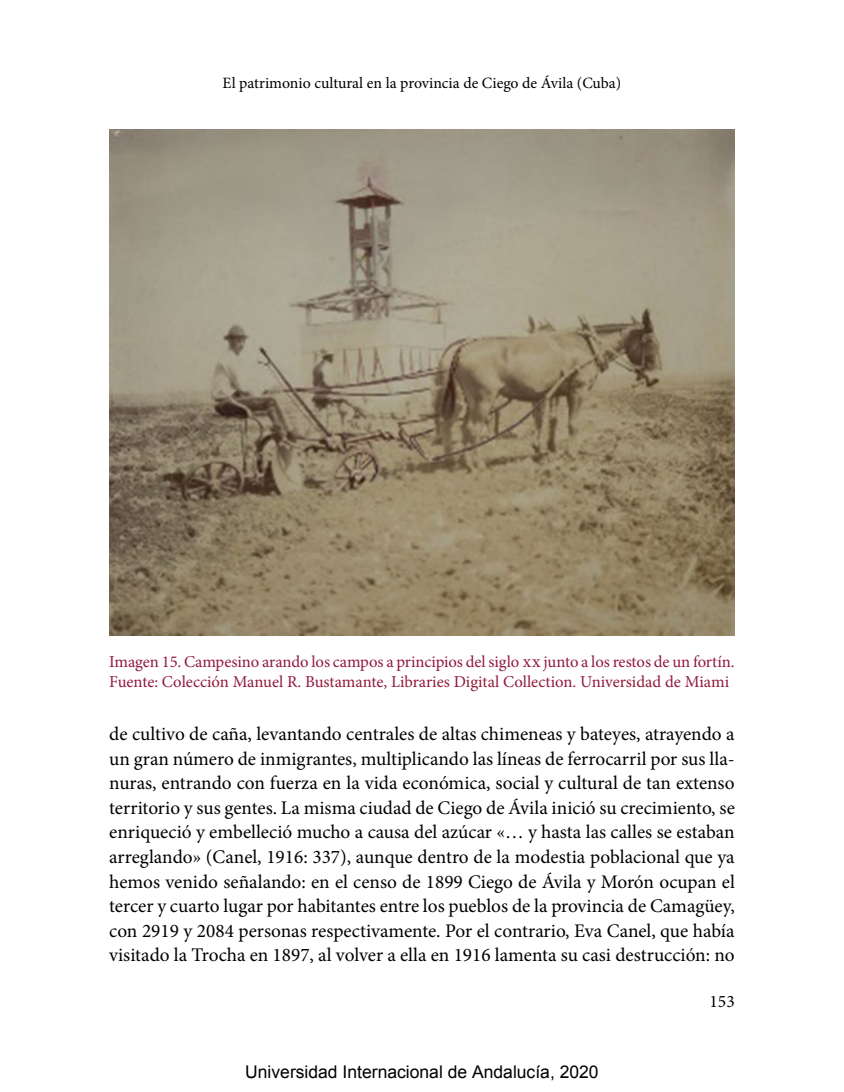
<style>
.page{position:relative;width:844px;height:1092px;background:#fff}
.page>*{position:absolute;margin:0;border:0;box-sizing:border-box;transform-origin:0 0}
.t1{font:19.25px/24.5px "Minion Pro";color:#000;text-align:justify}
.t2{font:17.5px "Arial";color:#000}
.t3{font:17.5px "Minion Pro";color:#000}
.t4{font:16.62px/19.9px "Minion Pro";letter-spacing:-.005em;color:#91193c}
.t5{font:15.75px "Minion Pro";color:#000}
</style>
<div class="page">
<img style="left:109px;top:129px;width:625px;height:506px">
<p class="t5" style="left:222px;top:73px;width:400px">El patrimonio cultural en la provincia de Ciego de Ávila (Cuba)</p>
<p class="t4" style="left:109px;top:652px;width:626px">Imagen 15. Campesino arando los campos a principios del siglo xx junto a los restos de un fortín.<br>Fuente: Colección Manuel R. Bustamante, Libraries Digital Collection. Universidad de Miami</p>
<p class="t1" style="left:109px;top:722px;width:627px">de cultivo de caña, levantando centrales de altas chimeneas y bateyes, atrayendo a un gran número de inmigrantes, multiplicando las líneas de ferrocarril por sus lla&shy;nuras, entrando con fuerza en la vida económica, social y cultural de tan extenso territorio y sus gentes. La misma ciudad de Ciego de Ávila inició su crecimiento, se enriqueció y embelleció mucho a causa del azúcar «… y hasta las calles se estaban arreglando» (Canel, 1916: 337), aunque dentro de la modestia poblacional que ya hemos venido señalando: en el censo de 1899 Ciego de Ávila y Morón ocupan el tercer y cuarto lugar por habitantes entre los pueblos de la provincia de Camagüey, con 2919 y 2084 personas respectivamente. Por el contrario, Eva Canel, que había visitado la Trocha en 1897, al volver a ella en 1916 lamenta su casi destrucción: no</p>
<p class="t2" style="left:245px;top:1060px;width:355px">Universidad Internacional de Andalucía, 2020</p>
<p class="t3" style="left:709px;top:989px;width:27px">153</p>
</div>
